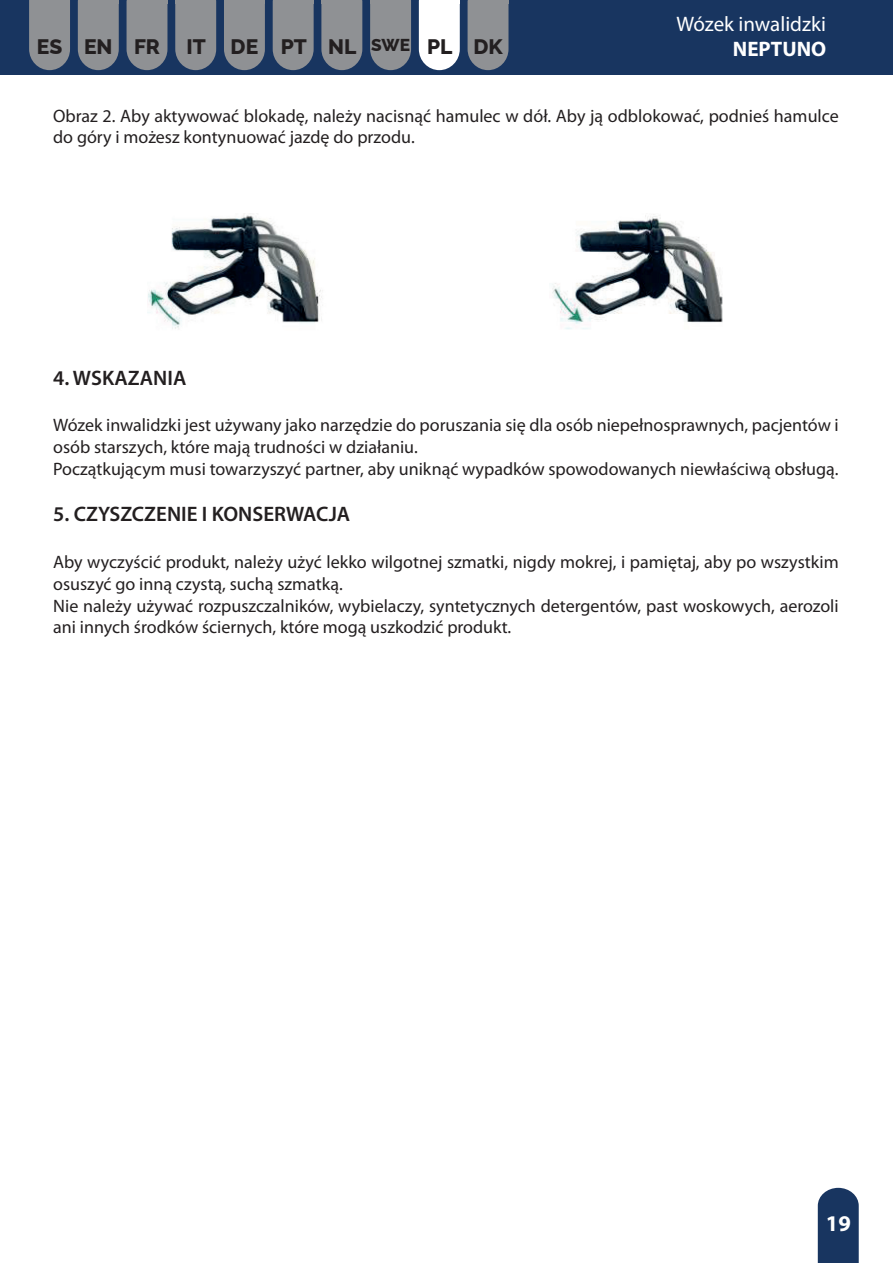
<style>
.page{position:relative;width:893px;height:1263px;background:#fff}
.page>*{position:absolute;margin:0;border:0;box-sizing:border-box;transform-origin:0 0}
.t1{font:700 22.5px "Myriad Pro";color:#fff}
.t2{font:600 21px "Myriad Pro";color:#231f20}
.t3{font:800 21px "Raleway";color:#231f20}
.t4{font:21px "Myriad Pro";color:#fff}
.t5{font:700 21px "Myriad Pro";color:#fff}
.t6{font:18px/21.6px "Myriad Pro";color:#231f20}
.s1{font-size:17.25px}
</style>
<div class="page">
<div style="left:0;top:0;width:893px;height:75px;background:#183560"></div>
<svg style="left:29px;top:0;width:41px;height:70px;background:#85898f"></svg>
<div style="left:37px;top:34px;width:26px;height:20px;background:#8f9194"></div>
<div style="left:127px;top:3px;width:40px;height:67px;background:#8f9194"></div>
<hr style="left:127px;top:0;width:40px;height:3px;background:#8f9194">
<svg style="left:78px;top:3px;width:41px;height:67px;background:#868a90"></svg>
<hr style="left:78px;top:0;width:41px;height:3px;background:#8f9194">
<svg style="left:321px;top:3px;width:41px;height:67px;background:#868a90"></svg>
<hr style="left:321px;top:0;width:41px;height:3px;background:#8f9194">
<div style="left:468px;top:3px;width:40px;height:67px;background:#8f9194"></div>
<hr style="left:468px;top:0;width:40px;height:3px;background:#8f9194">
<svg style="left:273px;top:3px;width:41px;height:67px;background:#868a90"></svg>
<hr style="left:273px;top:0;width:41px;height:3px;background:#8f9194">
<svg style="left:419px;top:3px;width:41px;height:67px;background:#e7eaef"></svg>
<div style="left:423px;top:34px;width:33px;height:25px;background:#fff"></div>
<hr style="left:419px;top:0;width:41px;height:3px;background:#fff">
<svg style="left:224px;top:3px;width:41px;height:67px;background:#868a90"></svg>
<hr style="left:224px;top:0;width:41px;height:3px;background:#8f9194">
<svg style="left:370px;top:3px;width:41px;height:67px;background:#868a90"></svg>
<hr style="left:370px;top:0;width:41px;height:3px;background:#8f9194">
<svg style="left:175px;top:3px;width:41px;height:67px;background:#868a90"></svg>
<hr style="left:175px;top:0;width:41px;height:3px;background:#8f9194">
<svg style="left:818px;top:1188px;width:41px;height:75px;background:#244068"></svg>
<img style="left:552px;top:214px;width:171px;height:115px">
<img style="left:147px;top:213px;width:176px;height:116px">
<p class="t4" style="left:676px;top:11px;width:151px">Wózek inwalidzki</p>
<p class="t3" style="left:37px;top:29px;width:125px">ES EN FR</p>
<p class="t3" style="left:186px;top:29px;width:318px">IT DE PT NL <span class="s1">SWE</span> PL DK</p>
<p class="t5" style="left:733px;top:35px;width:95px">NEPTUNO</p>
<p class="t6" style="left:53px;top:105px;width:787px">Obraz 2. Aby aktywować blokadę, należy nacisnąć hamulec w dół. Aby ją odblokować, podnieś hamulce do góry i możesz kontynuować jazdę do przodu.</p>
<p class="t2" style="left:53px;top:364px;width:135px">4. WSKAZANIA</p>
<p class="t6" style="left:53px;top:414px;width:787px">Wózek inwalidzki jest używany jako narzędzie do poruszania się dla osób niepełnosprawnych, pacjentów i osób starszych, które mają trudności w działaniu.<br>Początkującym musi towarzyszyć partner, aby uniknąć wypadków spowodowanych niewłaściwą obsługą.</p>
<p class="t2" style="left:53px;top:501px;width:299px">5. CZYSZCZENIE I KONSERWACJA</p>
<p class="t6" style="left:53px;top:551px;width:787px">Aby wyczyścić produkt, należy użyć lekko wilgotnej szmatki, nigdy mokrej, i pamiętaj, aby po wszystkim osuszyć go inną czystą, suchą szmatką.<br>Nie należy używać rozpuszczalników, wybielaczy, syntetycznych detergentów, past woskowych, aerozoli ani innych środków ściernych, które mogą uszkodzić produkt.</p>
<p class="t1" style="left:826px;top:1209px;width:26px">19</p>
</div>
